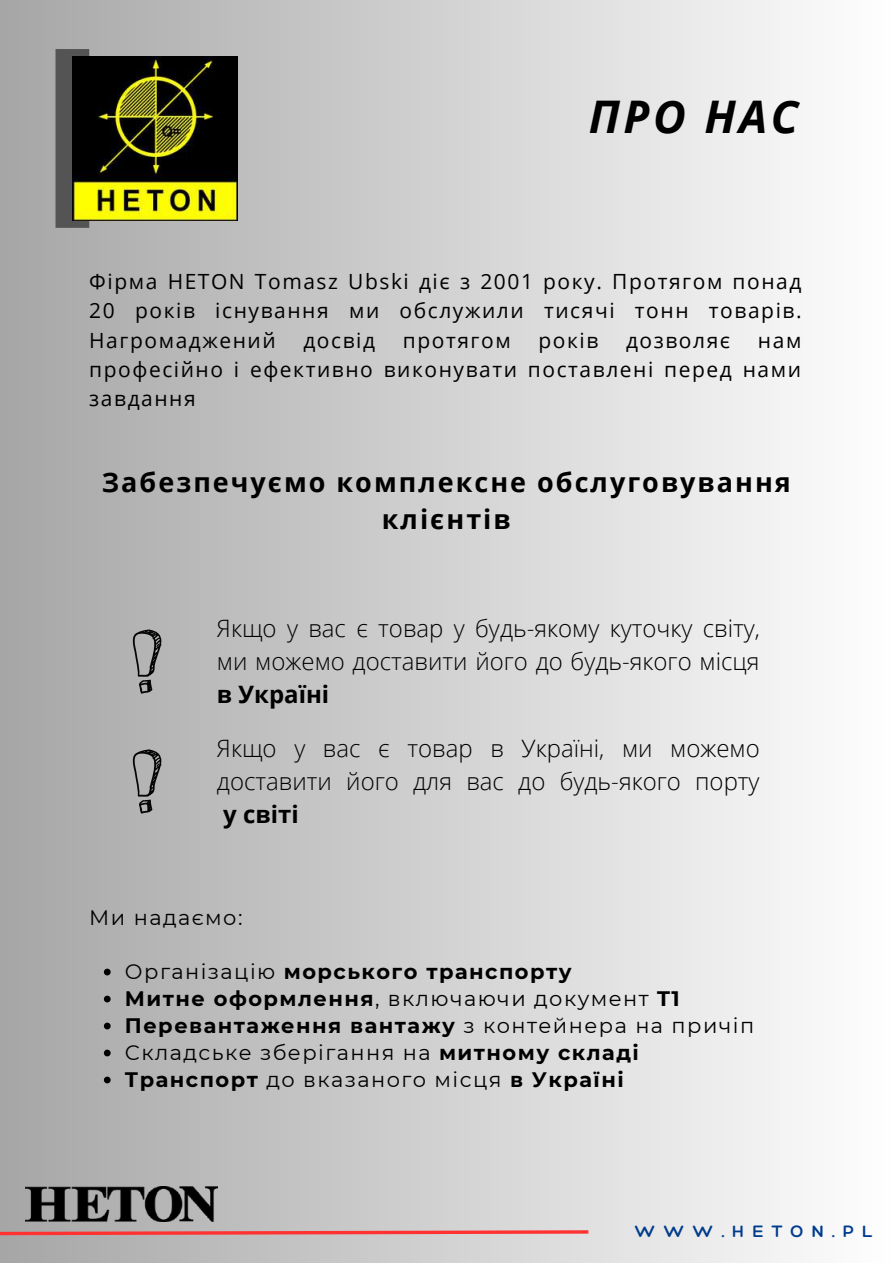
<style>
.page{position:relative;width:893px;height:1264px;background:#fff}
.page>*{position:absolute;margin:0;border:0;box-sizing:border-box;transform-origin:0 0}
.t1{font:italic 700 45px "Open Sans";letter-spacing:.075em;color:#000}
.t2{font:700 27px/37px "Open Sans";letter-spacing:.075em;color:#000;text-align:center}
.t3{font:300 24px/32.5px "Open Sans";color:#000}
.t4{font:700 24px "Open Sans";color:#000}
.t5{font:21px/29.2px "Open Sans";letter-spacing:.075em;color:#000;text-align:justify}
.t6{font:700 21px/27px "Montserrat";letter-spacing:.07em;color:#000}
.t7{font:21px "Montserrat";letter-spacing:.07em;color:#000}
.t8{font:300 18px "Hero";letter-spacing:.445em;color:#003c8d}
.s1{font-weight:400}
</style>
<div class="page">
<div style="left:0;top:0;width:892px;height:1262px;background:linear-gradient(to right,#a6a6a6,#fefefe)"></div>
<div style="left:55px;top:49px;width:34px;height:179px;background:#545454"></div>
<svg style="left:0;top:1228px;width:591px;height:8px"></svg>
<svg style="left:132px;top:629px;width:29px;height:64px"></svg>
<svg style="left:132px;top:749px;width:29px;height:64px"></svg>
<img style="left:72px;top:56px;width:166px;height:164px">
<img style="left:26px;top:1186px;width:191px;height:35px">
<svg style="left:104px;top:968px;width:7px;height:7px"></svg>
<svg style="left:104px;top:995px;width:7px;height:7px"></svg>
<svg style="left:104px;top:1022px;width:7px;height:7px"></svg>
<svg style="left:104px;top:1049px;width:7px;height:7px"></svg>
<svg style="left:104px;top:1076px;width:7px;height:7px"></svg>
<h1 class="t1" style="left:589px;top:85px;width:211px">ПРО НАС</h1>
<p class="t5" style="left:89px;top:266px;width:713px">Фірма HETON Тomasz Ubski діє з 2001 року. Протягом понад 20 років існування ми обслужили тисячі тонн товарів.<br>Нагромаджений</p>
<p class="t5" style="left:303px;top:325px;width:73px">досвід</p>
<p class="t5" style="left:403px;top:325px;width:109px">протягом</p>
<p class="t5" style="left:538px;top:325px;width:61px">років</p>
<p class="t5" style="left:626px;top:325px;width:106px">дозволяє</p>
<p class="t5" style="left:89px;top:325px;width:713px;text-indent:668px">нам професійно і ефективно виконувати поставлені перед нами завдання</p>
<p class="t2" style="left:102px;top:463px;width:690px">Забезпечуємо комплексне обслуговування клієнтів</p>
<p class="t3" style="left:217px;top:612px;width:544px">Якщо у вас є товар у будь-якому куточку світу, ми можемо доставити його до будь-якого місця</p>
<p class="t4" style="left:217px;top:677px;width:114px">в Україні</p>
<p class="t3" style="left:217px;top:731px;width:544px">Якщо у вас є товар в Україні, ми можемо доставити його для вас до будь-якого порту</p>
<p class="t4" style="left:223px;top:797px;width:77px">у світі</p>
<p class="t7" style="left:89px;top:904px;width:155px">Ми надаємо:</p>
<p class="t6" style="left:125px;top:957px;width:630px"><span class="s1">Організацію</span> морського транспорту<br>Митне оформлення<span class="s1">, включаючи документ</span> T1<br>Перевантаження вантажу <span class="s1">з контейнера на причіп Складське зберігання на</span> митному складі Транспорт <span class="s1">до вказаного місця</span> в Україні</p>
<p class="t8" style="left:634px;top:1219px;width:239px">WWW.HETON.PL</p>
</div>
